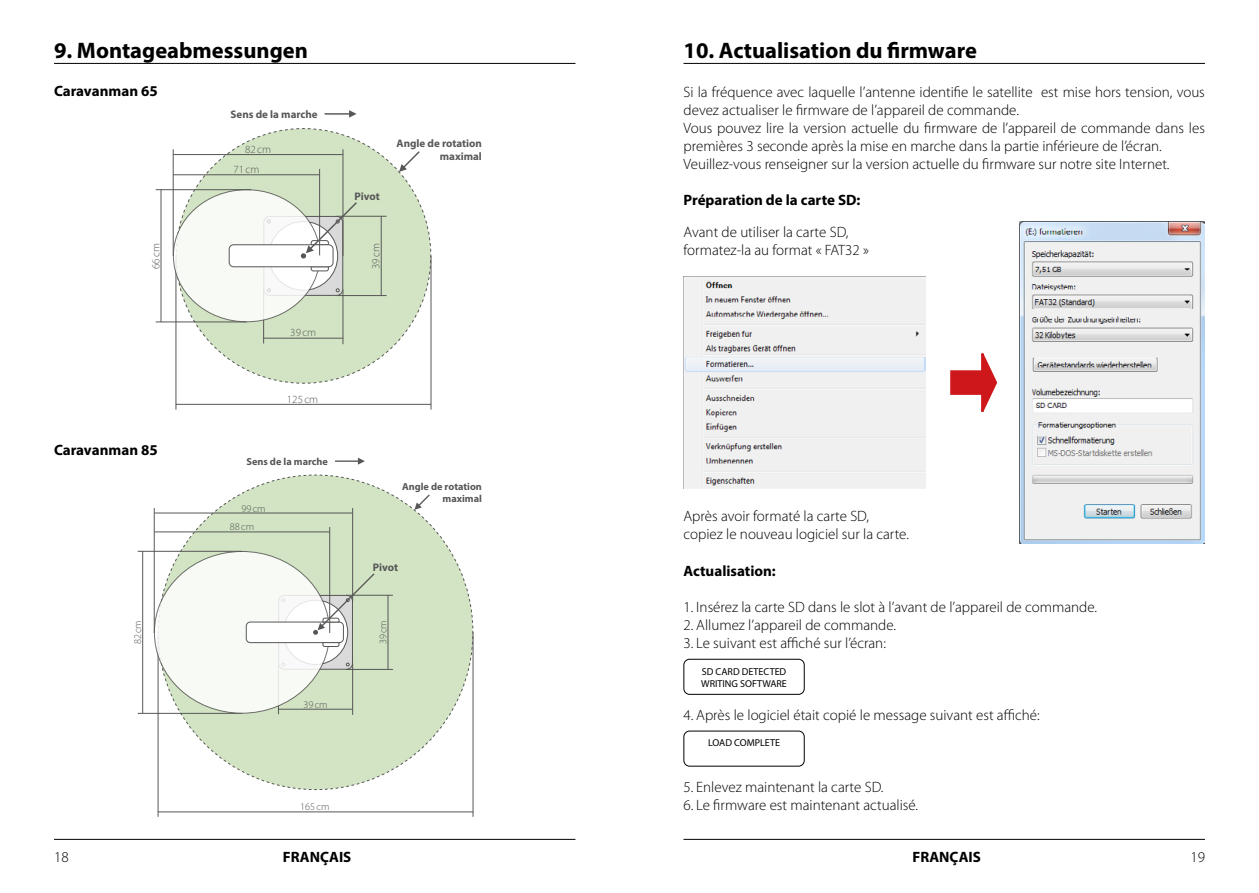
<style>
.page{position:relative;width:1259px;height:893px;background:#fff}
.page>*{position:absolute;margin:0;border:0;box-sizing:border-box;transform-origin:0 0}
.t1{font:700 22.5px "Myriad Pro";color:#000}
.t2{font:300 15px/18px "Myriad Pro";color:#000}
.t3{font:700 15px "Myriad Pro";color:#000}
.t4{font:700 10.95px/13.2px "Myriad Pro";color:#575756;text-align:right}
.t5{font:300 10.95px "Myriad Pro";color:#575756}
.t6{font:700 10.2px/12.3px "Myriad Pro";color:#575756;text-align:right}
.t7{font:300 10.2px/18.5px "Myriad Pro";color:#575756}
.t8{font:10.05px/12px "Myriad Pro";color:#000}
</style>
<div class="page">
<hr style="left:54px;top:839px;width:521px;height:1px;background:#000">
<hr style="left:683px;top:839px;width:522px;height:1px;background:#000">
<hr style="left:683px;top:63px;width:522px;height:1px;background:#000">
<img style="left:683px;top:277px;width:242px;height:211px">
<img style="left:1020px;top:221px;width:185px;height:322px">
<div style="left:950px;top:370px;width:39px;height:25px;background:#cd171a;border:2px solid #cd171a"></div>
<svg style="left:980px;top:353px;width:18px;height:59px"></svg>
<div style="left:683px;top:659px;width:121px;height:36px;border:1px solid #000;border-radius:6px"></div>
<div style="left:683px;top:731px;width:121px;height:35px;border:1px solid #000;border-radius:6px"></div>
<hr style="left:54px;top:63px;width:521px;height:1px;background:#000">
<hr style="left:158px;top:634px;width:1px;height:183px;background:#575756">
<hr style="left:154px;top:508px;width:1px;height:125px;background:#575756">
<hr style="left:473px;top:632px;width:1px;height:185px;background:#575756">
<hr style="left:138px;top:551px;width:104px;height:1px;background:#575756">
<hr style="left:138px;top:713px;width:104px;height:1px;background:#575756">
<hr style="left:158px;top:812px;width:315px;height:1px;background:#575756">
<hr style="left:142px;top:551px;width:1px;height:162px;background:#575756">
<hr style="left:154px;top:513px;width:199px;height:1px;background:#575756">
<hr style="left:154px;top:532px;width:176px;height:1px;background:#575756">
<hr style="left:335px;top:460px;width:24px;height:2px;background:#575756">
<svg style="left:358px;top:458px;width:7px;height:7px"></svg>
<svg style="left:158px;top:474px;width:315px;height:316px"></svg>
<hr style="left:173px;top:149px;width:1px;height:107px;background:#575756">
<hr style="left:176px;top:404px;width:255px;height:1px;background:#575756">
<hr style="left:173px;top:154px;width:170px;height:1px;background:#575756">
<hr style="left:173px;top:175px;width:147px;height:1px;background:#575756">
<hr style="left:324px;top:113px;width:26px;height:2px;background:#575756">
<svg style="left:349px;top:110px;width:7px;height:8px"></svg>
<hr style="left:176px;top:256px;width:1px;height:154px;background:#575756">
<hr style="left:431px;top:256px;width:1px;height:154px;background:#575756">
<svg style="left:175px;top:128px;width:256px;height:256px"></svg>
<hr style="left:319px;top:169px;width:1px;height:86px;background:#575756">
<hr style="left:156px;top:189px;width:95px;height:1px;background:#575756">
<hr style="left:156px;top:322px;width:91px;height:1px;background:#575756">
<hr style="left:161px;top:189px;width:1px;height:133px;background:#575756">
<h1 class="t1" style="left:54px;top:36px;width:255px">9. Montageabmessungen</h1>
<p class="t3" style="left:54px;top:81px;width:105px">Caravanman 65</p>
<p class="t5" style="left:150px;top:269px;width:27px;rotate:-90deg">66 cm</p>
<p class="t3" style="left:54px;top:440px;width:105px">Caravanman 85</p>
<p class="t7" style="left:129px;top:644px;width:26px;rotate:-90deg">82 cm</p>
<p class="t4" style="left:231px;top:107px;width:89px">Sens de la marche</p>
<p class="t5" style="left:245px;top:143px;width:27px">82 cm</p>
<p class="t4" style="left:396px;top:136px;width:87px">Angle de rotation maximal</p>
<p class="t5" style="left:233px;top:163px;width:27px">71 cm</p>
<p class="t5" style="left:290px;top:327px;width:27px">39 cm</p>
<p class="t5" style="left:287px;top:393px;width:33px">125 cm</p>
<p class="t6" style="left:246px;top:455px;width:83px">Sens de la marche</p>
<p class="t7" style="left:230px;top:499px;width:37px;text-indent:12px">99 cm<br>88 cm</p>
<p class="t7" style="left:303px;top:695px;width:26px">39 cm</p>
<p class="t4" style="left:355px;top:189px;width:27px">Pivot</p>
<p class="t5" style="left:370px;top:269px;width:27px;rotate:-90deg">39 cm</p>
<p class="t6" style="left:402px;top:480px;width:81px">Angle de rotation maximal</p>
<p class="t4" style="left:373px;top:560px;width:27px">Pivot</p>
<p class="t7" style="left:374px;top:644px;width:26px;rotate:-90deg">39 cm</p>
<p class="t7" style="left:300px;top:798px;width:31px">165 cm</p>
<h1 class="t1" style="left:683px;top:36px;width:295px">10. Actualisation du firmware</h1>
<p class="t2" style="left:683px;top:83px;width:523px">Si la fréquence avec laquelle l’antenne identifie le satellite est mise hors tension, vous devez actualiser le firmware de l’appareil de commande.<br>Vous pouvez lire la version actuelle du firmware de l’appareil de commande dans les premières 3 seconde après la mise en marche dans la partie inférieure de l’écran.<br>Veuillez-vous renseigner sur la version actuelle du firmware sur notre site Internet.</p>
<p class="t3" style="left:683px;top:190px;width:178px">Préparation de la carte SD:</p>
<p class="t2" style="left:683px;top:224px;width:187px">Avant de utiliser la carte SD, formatez-la au format « FAT32 »</p>
<p class="t2" style="left:683px;top:507px;width:227px">Après avoir formaté la carte SD, copiez le nouveau logiciel sur la carte.</p>
<p class="t3" style="left:683px;top:561px;width:94px">Actualisation:</p>
<p class="t2" style="left:683px;top:598px;width:415px">1. Insérez la carte SD dans le slot à l’avant de l’appareil de commande.</p>
<p class="t2" style="left:683px;top:616px;width:214px">2. Allumez l’appareil de commande.</p>
<p class="t2" style="left:683px;top:634px;width:204px">3. Le suivant est affiché sur l’écran:</p>
<p class="t8" style="left:701px;top:665px;width:87px">SD CARD DETECTED<br>WRITING SOFTWARE</p>
<p class="t2" style="left:683px;top:706px;width:358px">4. Après le logiciel était copié le message suivant est affiché:</p>
<p class="t8" style="left:708px;top:737px;width:73px">LOAD COMPLETE</p>
<p class="t2" style="left:683px;top:778px;width:201px">5. Enlevez maintenant la carte SD.</p>
<p class="t2" style="left:683px;top:796px;width:236px">6. Le firmware est maintenant actualisé.</p>
<p class="t2" style="left:54px;top:848px;width:16px">18</p>
<p class="t3" style="left:283px;top:847px;width:70px">FRANÇAIS</p>
<p class="t3" style="left:912px;top:847px;width:70px">FRANÇAIS</p>
<p class="t2" style="left:1190px;top:848px;width:16px">19</p>
</div>
